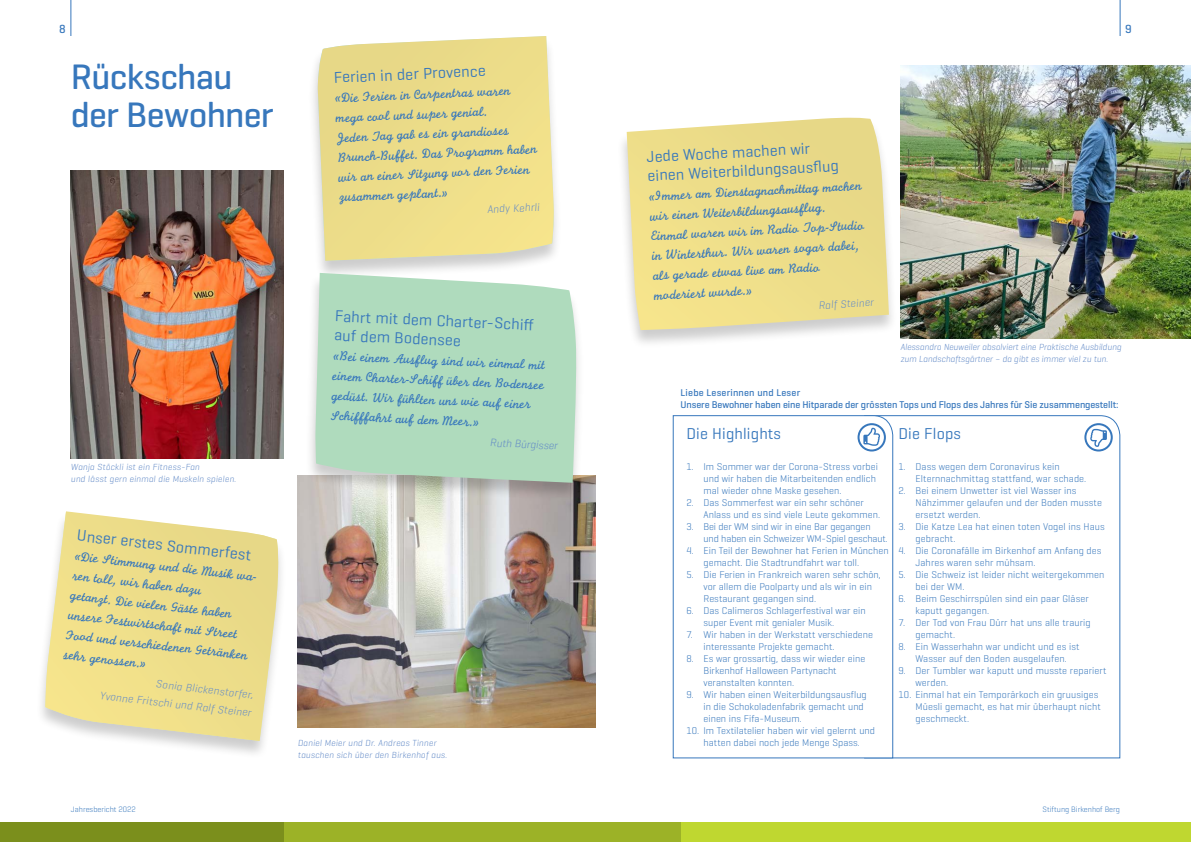
<style>
.page{position:relative;width:1191px;height:842px;background:#fff}
.page>*{position:absolute;margin:0;border:0;box-sizing:border-box;transform-origin:0 0}
.t1{font:500 36px/38px "Geogrotesque";letter-spacing:-.02em;color:#3777bc}
.t2{font:16px/18.6px "Geogrotesque";letter-spacing:.01em;color:#3777bc}
.t3{font:15.8px/18.8px "Geogrotesque";color:#3777bc}
.t4{font:13.9px/19.9px "Monoline Script MT Std";color:#3777bc}
.t5{font:500 12px "Geogrotesque";color:#3777bc}
.t6{font:italic 300 11px/17.7px "Geogrotesque";color:#628ac7;text-align:right}
.t7{font:italic 300 10.9px "Geogrotesque";color:#628ac7}
.t8{font:300 10px/12px "Geogrotesque";letter-spacing:.005em;color:#3777bc}
.t9{font:500 10px/12px "Geogrotesque";letter-spacing:-.01em;color:#3777bc}
.t10{font:italic 300 9px/12px "Geogrotesque";letter-spacing:.02em;color:#628ac7}
.t11{font:italic 300 9px/12px "Geogrotesque";color:#628ac7}
.t12{font:300 8px "Geogrotesque";color:#3777bc}
</style>
<div class="page">
<hr style="left:70px;top:0;width:1px;height:36px;background:#3777bc">
<hr style="left:1119px;top:0;width:1px;height:36px;background:#3777bc">
<div style="left:659px;top:822px;width:532px;height:20px;background:#bfd730"></div>
<div style="left:283px;top:822px;width:397px;height:20px;background:#9cb227"></div>
<div style="left:0;top:822px;width:283px;height:20px;background:#7b8f1c"></div>
<svg style="left:893px;top:415px;width:227px;height:343px"></svg>
<svg style="left:672px;top:415px;width:221px;height:343px"></svg>
<svg style="left:863px;top:428px;width:17px;height:18px"></svg>
<div style="left:857px;top:423px;width:29px;height:28px;border:2px solid #3777bc;border-radius:50%"></div>
<svg style="left:1090px;top:429px;width:16px;height:18px"></svg>
<div style="left:1084px;top:423px;width:28px;height:28px;border:2px solid #3777bc;border-radius:50%"></div>
<img style="left:900px;top:65px;width:291px;height:273px">
<img style="left:71px;top:170px;width:212px;height:288px">
<div style="left:307px;top:37px;width:255px;height:243px;background:#000;opacity:.2"></div>
<svg style="left:318px;top:36px;width:236px;height:225px;background:#ecde90"></svg>
<div style="left:616px;top:118px;width:281px;height:231px;background:#000;opacity:.2"></div>
<svg style="left:626px;top:118px;width:263px;height:212px;background:#edde92"></svg>
<div style="left:35px;top:512px;width:252px;height:248px;background:#000;opacity:.2"></div>
<svg style="left:45px;top:511px;width:236px;height:230px;background:#eee19b"></svg>
<img style="left:298px;top:476px;width:297px;height:252px">
<div style="left:305px;top:273px;width:279px;height:229px;background:#000;opacity:.2"></div>
<svg style="left:315px;top:273px;width:262px;height:210px;background:#b3dbbf"></svg>
<p class="t5" style="left:59px;top:22px;width:8px">8</p>
<p class="t5" style="left:1125px;top:22px;width:8px">9</p>
<h1 class="t1" style="left:71px;top:57px;width:204px">Rückschau der Bewohner</h1>
<h2 class="t2" style="left:334px;top:67px;width:153px;rotate:-2deg">Ferien in der Provence</h2>
<h3 class="t4" style="left:334px;top:87px;width:202px;rotate:-2deg">«Die Ferien in Carpentras waren mega cool und super genial.<br>Jeden Tag gab es ein grandioses<br>Brunch-Buffet. Das Programm haben wir an einer Sitzung vor den Ferien zusammen geplant.»</h3>
<p class="t6" style="left:487px;top:200px;width:54px;rotate:-2deg">Andy Kehrli</p>
<p class="t10" style="left:71px;top:461px;width:167px">Wanja Stöckli ist ein Fitness-Fan<br>und lässt gern einmal die Muskeln spielen.</p>
<h2 class="t2" style="left:78px;top:526px;width:177px;rotate:6deg">Unser erstes Sommerfest</h2>
<h3 class="t4" style="left:76px;top:545px;width:185px;rotate:7deg">«Die Stimmung und die Musik wa&shy;ren toll, wir haben dazu<br>getanzt. Die vielen Gäste haben unsere Festwirtschaft mit Street<br>Food und verschiedenen Getränken sehr genossen.»</h3>
<p class="t6" style="left:103px;top:669px;width:154px;rotate:6deg">Sonia Blickenstorfer,<br>Yvonne Fritschi und Ralf Steiner</p>
<h2 class="t2" style="left:335px;top:307px;width:196px;rotate:2deg">Fahrt mit dem Charter-Schiff auf dem Bodensee</h2>
<h3 class="t4" style="left:333px;top:347px;width:214px;rotate:2deg">«Bei einem Ausflug sind wir einmal mit einem Charter-Schiff über den Bodensee gedüst. Wir fühlten uns wie auf einer Schifffahrt auf dem Meer.»</h3>
<p class="t6" style="left:490px;top:434px;width:69px;rotate:2deg">Ruth Bürgisser</p>
<p class="t10" style="left:298px;top:737px;width:151px">Daniel Meier und Dr. Andreas Tinner tauschen sich über den Birkenhof aus.</p>
<h3 class="t3" style="left:646px;top:147px;width:193px;rotate:-3deg">Jede Woche machen wir einen Weiterbildungsausfl ug</h3>
<h3 class="t4" style="left:648px;top:186px;width:215px;rotate:-3deg">«Immer am Dienstagnachmittag machen wir einen Weiterbildungsausflug.<br>Einmal waren wir im Radio Top-Studio in Winterthur. Wir waren sogar dabei, als gerade etwas live am Radio moderiert wurde.»</h3>
<p class="t7" style="left:818px;top:298px;width:57px;rotate:-3deg">Ralf Steiner</p>
<p class="t11" style="left:900px;top:341px;width:222px">Alessandro Neuweiler absolviert eine Praktische Ausbildung zum Landschaftsgärtner – da gibt es immer viel zu tun.</p>
<p class="t9" style="left:680px;top:386px;width:439px">Liebe Leserinnen und Leser<br>Unsere Bewohner haben eine Hitparade der grössten Tops und Flops des Jahres für Sie zusammengestellt:</p>
<h2 class="t2" style="left:686px;top:424px;width:96px">Die Highlights</h2>
<p class="t8" style="left:703px;top:460px;width:176px;text-indent:-17px">1. Im Sommer war der Corona-Stress vorbei und wir haben die Mitarbeitenden endlich mal wieder ohne Maske gesehen.</p>
<p class="t8" style="left:703px;top:496px;width:178px;text-indent:-17px">2. Das Sommerfest war ein sehr schöner<br>Anlass und es sind viele Leute gekommen.</p>
<p class="t8" style="left:703px;top:520px;width:186px;text-indent:-17px">3. Bei der WM sind wir in eine Bar gegangen und haben ein Schweizer WM-Spiel geschaut.</p>
<p class="t8" style="left:703px;top:544px;width:187px;text-indent:-17px">4. Ein Teil der Bewohner hat Ferien in München gemacht. Die Stadtrundfahrt war toll.</p>
<p class="t8" style="left:703px;top:568px;width:179px;text-indent:-17px">5. Die Ferien in Frankreich waren sehr schön, vor allem die Poolparty und als wir in ein<br>Restaurant gegangen sind.</p>
<p class="t8" style="left:703px;top:604px;width:164px;text-indent:-17px">6. Das Calimeros Schlagerfestival war ein super Event mit genialer Musik.</p>
<p class="t8" style="left:703px;top:628px;width:171px;text-indent:-17px">7. Wir haben in der Werkstatt verschiedene interessante Projekte gemacht.</p>
<p class="t8" style="left:703px;top:652px;width:163px;text-indent:-17px">8. Es war grossartig, dass wir wieder eine<br>Birkenhof Halloween Partynacht veranstalten konnten.</p>
<p class="t8" style="left:703px;top:688px;width:165px;text-indent:-17px">9. Wir haben einen Weiterbildungsausflug in die Schokoladenfabrik gemacht und einen ins Fifa-Museum.</p>
<p class="t8" style="left:686px;top:724px;width:190px;text-align:center">10. Im Textilatelier haben wir viel gelernt und hatten dabei noch jede Menge Spass.</p>
<h2 class="t2" style="left:898px;top:424px;width:64px">Die Flops</h2>
<p class="t8" style="left:915px;top:460px;width:172px;text-indent:-17px">1. Dass wegen dem Coronavirus kein<br>Elternnachmittag stattfand, war schade.</p>
<p class="t8" style="left:915px;top:484px;width:188px;text-indent:-17px">2. Bei einem Unwetter ist viel Wasser ins<br>Nähzimmer gelaufen und der Boden musste ersetzt werden.</p>
<p class="t8" style="left:915px;top:520px;width:191px;text-indent:-17px">3. Die Katze Lea hat einen toten Vogel ins Haus gebracht.</p>
<p class="t8" style="left:915px;top:544px;width:187px;text-indent:-17px">4. Die Coronafälle im Birkenhof am Anfang des<br>Jahres waren sehr mühsam.</p>
<p class="t8" style="left:915px;top:568px;width:190px;text-indent:-17px">5. Die Schweiz ist leider nicht weitergekommen bei der WM.</p>
<p class="t8" style="left:915px;top:592px;width:175px;text-indent:-17px">6. Beim Geschirrspülen sind ein paar Gläser kaputt gegangen.</p>
<p class="t8" style="left:915px;top:616px;width:177px;text-indent:-17px">7. Der Tod von Frau Dürr hat uns alle traurig gemacht.</p>
<p class="t8" style="left:898px;top:640px;width:183px;text-align:center">8. Ein Wasserhahn war undicht und es ist<br>Wasser auf den Boden ausgelaufen.</p>
<p class="t8" style="left:915px;top:664px;width:192px;text-indent:-17px">9. Der Tumbler war kaputt und musste repariert werden.</p>
<p class="t8" style="left:915px;top:688px;width:187px;text-indent:-17px">10. Einmal hat ein Temporärkoch ein gruusiges<br>Müesli gemacht, es hat mir überhaupt nicht geschmeckt.</p>
<p class="t12" style="left:71px;top:804px;width:66px">Jahresbericht 2022</p>
<p class="t12" style="left:1042px;top:804px;width:79px">Stiftung Birkenhof Berg</p>
</div>
